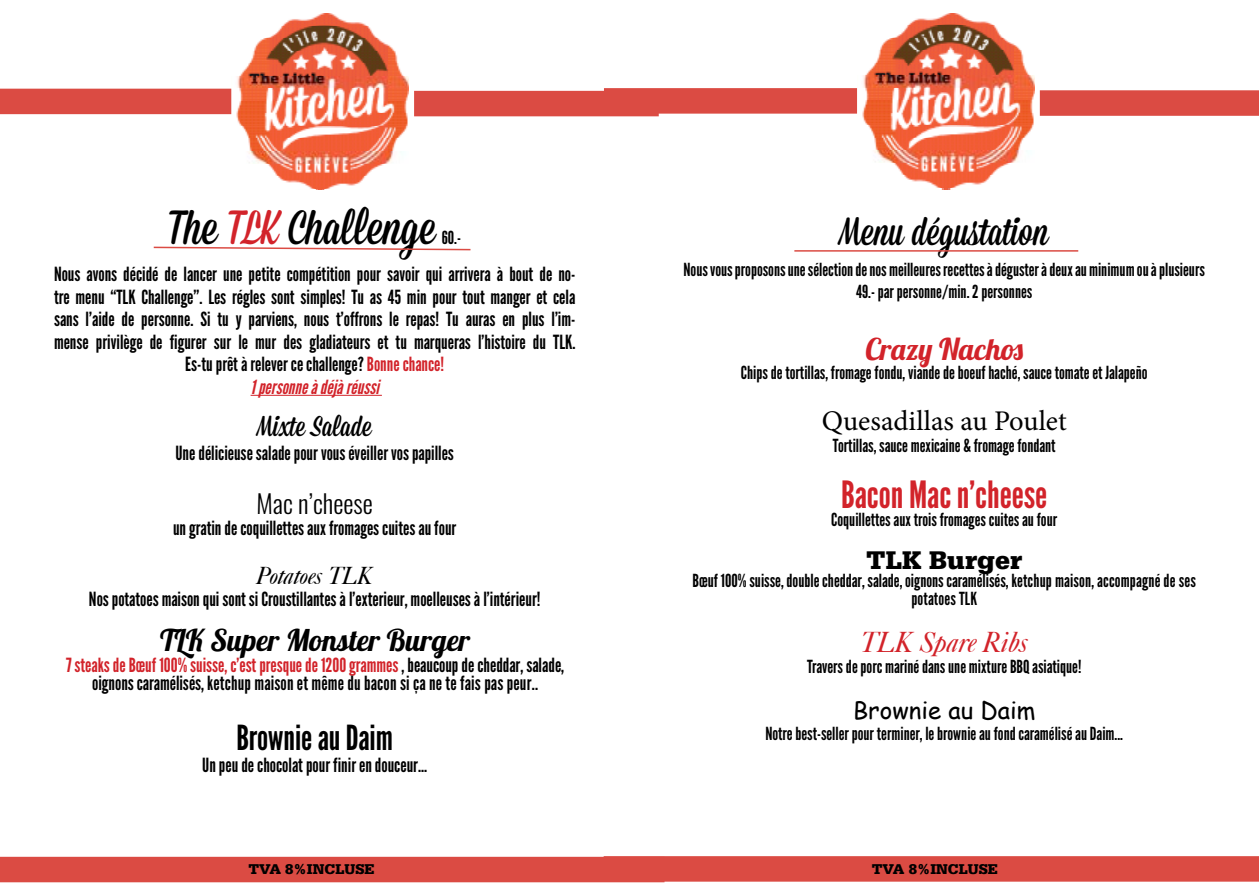
<style>
.page{position:relative;width:1259px;height:893px;background:#fff}
.page>*{position:absolute;margin:0;border:0;box-sizing:border-box;transform-origin:0 0}
.t1{font:48px "Mission Script";color:#000}
.t2{font:39px "Mission Script";color:#000}
.t3{font:37.5px "League Gothic";color:#d2232a}
.t4{font:34.5px "League Gothic";color:#000}
.t5{font:30px "Lobster 1.4";color:#000}
.t6{font:30px "Caslon Italic Plain";color:#d2232a}
.t7{font:30px "Lobster 1.4";color:#d2232a}
.t8{font:28.5px "Minion Pro";color:#000}
.t9{font:28.5px "Mission Script";color:#000}
.t10{font:900 27px "Serifa";color:#000}
.t11{font:300 25.5px "Oswald";color:#000}
.t12{font:25.5px "Caslon Italic Plain";color:#000}
.t13{font:24px "Comic Sans MS";color:#000}
.t14{font:19.5px/22.5px "League Gothic";color:#000;text-align:center}
.t15{font:18px/21.6px "League Gothic";color:#000;text-align:center}
.t16{font:900 15px "Serifa";color:#000}
.s1{color:#d2232a}
.s2{font-style:italic;color:#d2232a}
</style>
<div class="page">
<img style="left:857px;top:13px;width:177px;height:176px">
<div style="left:1040px;top:90px;width:219px;height:26px;background:#db4b43"></div>
<div style="left:604px;top:88px;width:253px;height:26px;background:#db4b43"></div>
<div style="left:603px;top:856px;width:656px;height:26px;background:#db4b43"></div>
<hr style="left:794px;top:250px;width:284px;height:2px;background:#db4b43">
<hr style="left:251px;top:395px;width:131px;height:1px;background:#d2232a">
<img style="left:231px;top:14px;width:178px;height:176px">
<div style="left:414px;top:91px;width:245px;height:25px;background:#db4b43"></div>
<div style="left:0;top:89px;width:231px;height:25px;background:#db4b43"></div>
<div style="left:0;top:857px;width:664px;height:25px;background:#db4b43"></div>
<svg style="left:153px;top:246px;width:318px;height:5px"></svg>
<h1 class="t1" style="left:168px;top:199px;width:269px">The <span class="s1">TLK</span> Challenge</h1>
<p class="t15" style="left:442px;top:227px;width:21px">60.-</p>
<p class="t14" style="left:54px;top:263px;width:523px">Nous avons décidé de lancer une petite compétition pour savoir qui arrivera à bout de no&shy;tre menu “TLK Challenge”. Les régles sont simples! Tu as 45 min pour tout manger et cela sans l’aide de personne. Si tu y parviens, nous t’offrons le repas! Tu auras en plus l’im&shy;mense privilège de figurer sur le mur des gladiateurs et tu marqueras l’histoire du TLK.<br>Es-tu prêt à relever ce challenge? <span class="s1">Bonne chance!<br></span><span class="s2">1 personne à déjà réussi</span></p>
<h3 class="t9" style="left:258px;top:409px;width:116px">Mixte Salade</h3>
<p class="t14" style="left:175px;top:442px;width:280px">Une délicieuse salade pour vous éveiller vos papilles</p>
<h3 class="t11" style="left:256px;top:481px;width:118px">Mac n’cheese</h3>
<p class="t14" style="left:173px;top:517px;width:285px">un gratin de coquillettes aux fromages cuites au four</p>
<h3 class="t12" style="left:257px;top:563px;width:118px">Potatoes TLK</h3>
<p class="t14" style="left:89px;top:588px;width:453px">Nos potatoes maison qui sont si Croustillantes à l’exterieur, moelleuses à l’intérieur!</p>
<h3 class="t5" style="left:160px;top:621px;width:312px">TLK Super Monster Burger</h3>
<p class="t14" style="left:66px;top:656px;width:500px;line-height:18px"><span class="s1">7 steaks de Bœuf 100% suisse, c’est presque de 1200 grammes</span> , beaucoup de cheddar, salade, oignons caramélisés, ketchup maison et même du bacon si ça ne te fais pas peur..</p>
<h3 class="t4" style="left:236px;top:717px;width:158px">Brownie au Daim</h3>
<p class="t14" style="left:202px;top:754px;width:226px">Un peu de chocolat pour finir en douceur...</p>
<p class="t16" style="left:248px;top:861px;width:128px">TVA 8%INCLUSE</p>
<h2 class="t2" style="left:839px;top:208px;width:211px">Menu dégustation</h2>
<p class="t15" style="left:683px;top:259px;width:523px">Nous vous proposons une sélection de nos meilleures recettes à déguster à deux au minimum ou à plusieurs<br>49.- par personne/min. 2 personnes</p>
<h3 class="t7" style="left:865px;top:329px;width:160px">Crazy Nachos</h3>
<p class="t15" style="left:741px;top:362px;width:408px">Chips de tortillas, fromage fondu, viande de boeuf haché, sauce tomate et Jalapeño</p>
<h3 class="t8" style="left:822px;top:402px;width:246px">Quesadillas au Poulet</h3>
<p class="t15" style="left:833px;top:435px;width:224px">Tortillas, sauce mexicaine &amp; fromage fondant</p>
<h3 class="t3" style="left:841px;top:472px;width:208px">Bacon Mac n’cheese</h3>
<p class="t15" style="left:831px;top:509px;width:227px">Coquillettes aux trois fromages cuites au four</p>
<h3 class="t10" style="left:866px;top:544px;width:158px">TLK Burger</h3>
<p class="t15" style="left:692px;top:572px;width:505px;line-height:18px">Bœuf 100% suisse, double cheddar, salade, oignons caramélisés, ketchup maison, accompagné de ses potatoes TLK</p>
<h3 class="t6" style="left:860px;top:627px;width:169px">TLK Spare Ribs</h3>
<p class="t15" style="left:807px;top:655px;width:276px">Travers de porc mariné dans une mixture BBQ asiatique!</p>
<p class="t13" style="left:853px;top:692px;width:184px">Brownie au Daim</p>
<p class="t15" style="left:765px;top:723px;width:359px">Notre best-seller pour terminer, le brownie au fond caramélisé au Daim...</p>
<p class="t16" style="left:871px;top:860px;width:128px">TVA 8%INCLUSE</p>
</div>
